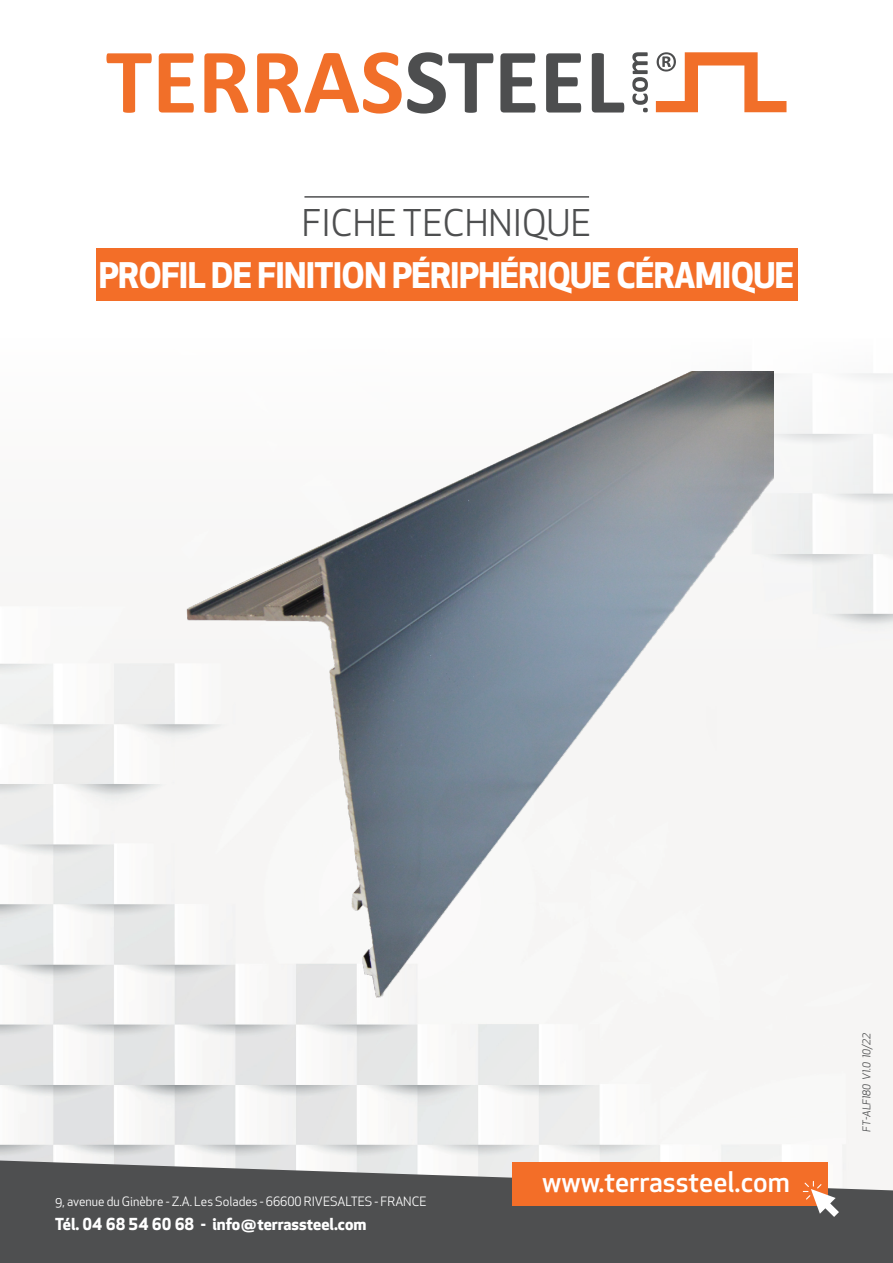
<style>
.page{position:relative;width:893px;height:1263px;background:#fff}
.page>*{position:absolute;margin:0;border:0;box-sizing:border-box;transform-origin:0 0}
.t1{font:36px "Apex New";color:#4e4f50}
.t2{font:700 34.5px "Apex New";letter-spacing:-.02em;color:#fff}
.t3{font:500 27.75px "Apex New";color:#fff}
.t4{font:700 16.2px "Apex New";color:#fff}
.t5{font:12.6px "Apex New";color:#fff}
.t6{font:italic 10.5px "Apex New";color:#4e4f50}
</style>
<div class="page">
<svg style="left:106px;top:53px;width:46px;height:60px"></svg>
<svg style="left:159px;top:53px;width:35px;height:60px"></svg>
<svg style="left:204px;top:53px;width:44px;height:60px"></svg>
<svg style="left:656px;top:52px;width:130px;height:60px"></svg>
<svg style="left:257px;top:52px;width:236px;height:62px"></svg>
<svg style="left:500px;top:53px;width:35px;height:60px"></svg>
<svg style="left:546px;top:53px;width:35px;height:60px"></svg>
<svg style="left:592px;top:53px;width:32px;height:60px"></svg>
<svg style="left:632px;top:52px;width:16px;height:60px"></svg>
<svg style="left:0;top:1160px;width:893px;height:103px;background:#5d5d5e"></svg>
<div style="left:512px;top:1162px;width:315px;height:43px;background:#f36e28"></div>
<svg style="left:803px;top:1181px;width:36px;height:36px"></svg>
<hr style="left:304px;top:196px;width:285px;height:2px;background:#4e4f50">
<div style="left:96px;top:248px;width:701px;height:53px;background:#f36e28"></div>
<img style="left:119px;top:371px;width:655px;height:648px">
<h1 class="t1" style="left:302px;top:200px;width:291px">FICHE TECHNIQUE</h1>
<p class="t2" style="left:99px;top:250px;width:697px">PROFIL DE FINITION PÉRIPHÉRIQUE CÉRAMIQUE</p>
<p class="t5" style="left:55px;top:1193px;width:373px">9, avenue du Ginèbre - Z.A. Les Solades - 66600 RIVESALTES - FRANCE</p>
<p class="t4" style="left:55px;top:1212px;width:313px">Tél. 04 68 54 60 68 - info@terrassteel.com</p>
<h3 class="t3" style="left:542px;top:1163px;width:249px">www.terrassteel.com</h3>
<p class="t6" style="left:860px;top:1132px;width:100px;rotate:-90deg">FT-ALF180 V1.0 10/22</p>
</div>
